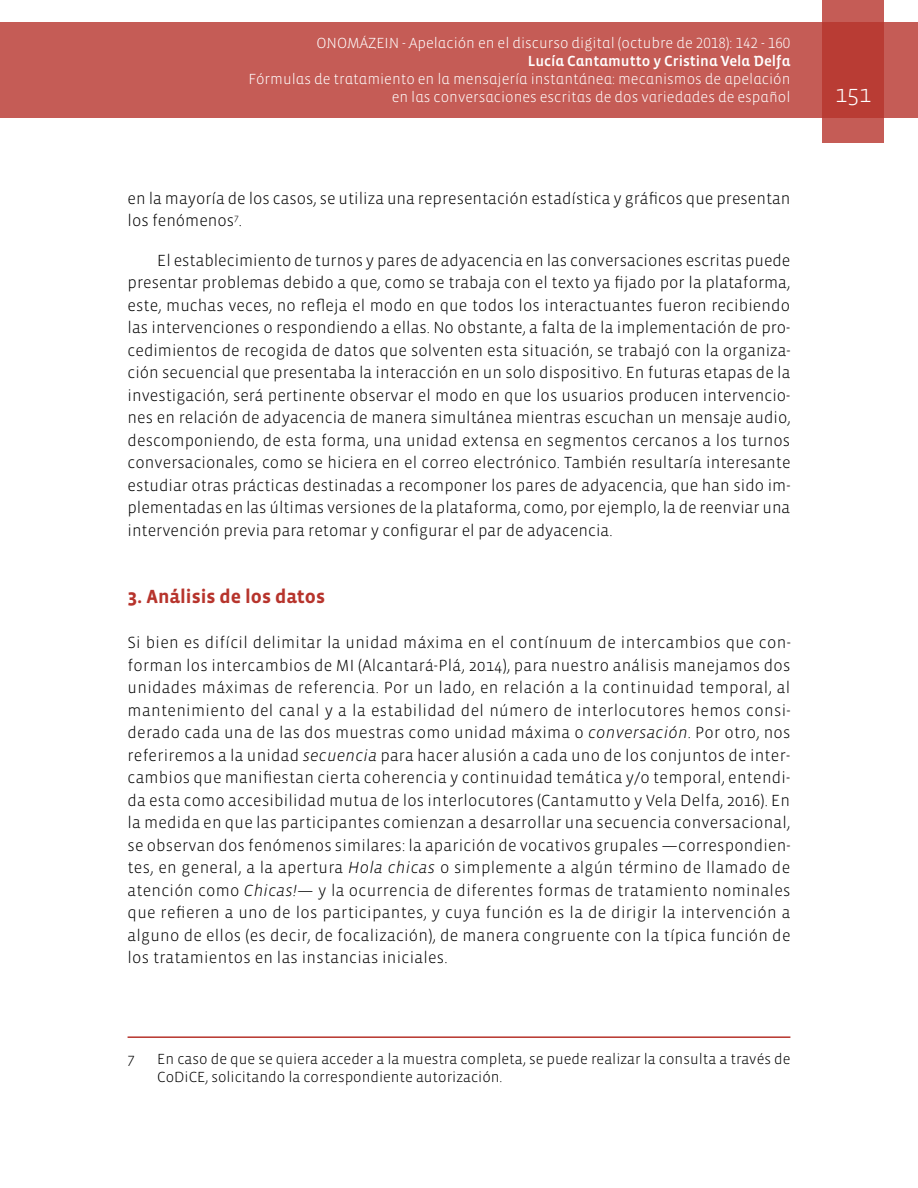
<style>
.page{position:relative;width:918px;height:1188px;background:#fff}
.page>*{position:absolute;margin:0;border:0;box-sizing:border-box;transform-origin:0 0}
.t1{font:300 24px "Vista Sans";color:#fff}
.t2{font:700 19.5px "Vista Sans";color:#b7342c}
.t3{font:300 16.5px/22.5px "Vista Sans";color:#000;text-align:justify}
.t4{font:300 15px/18px "Vista Sans Alt";color:#fff;text-align:right}
.t5{font:300 15px/18px "Vista Sans";color:#000}
.t6{font:15px "Vista Sans Alt Med";color:#fff}
.s1{font-style:italic}
</style>
<div class="page">
<div style="left:0;top:23px;width:918px;height:95px;background:#c55c56"></div>
<svg style="left:822px;top:0;width:62px;height:143px;background:#bc463f"></svg>
<hr style="left:128px;top:1036px;width:662px;height:2px;background:#b7342c">
<p class="t4" style="left:317px;top:35px;width:475px">ONOMÁZEIN - Apelación en el discurso digital (octubre de 2018): 142 - 160</p>
<p class="t6" style="left:528px;top:54px;width:264px">Lucía Cantamutto y Cristina Vela Delfa</p>
<p class="t4" style="left:249px;top:71px;width:543px">Fórmulas de tratamiento en la mensajería instantánea: mecanismos de apelación en las conversaciones escritas de dos variedades de español</p>
<p class="t3" style="left:128px;top:187px;width:664px">en la mayoría de los casos, se utiliza una representación estadística y gráficos que presentan los fenómenos<sup>7</sup>.</p>
<p class="t3" style="left:128px;top:249px;width:665px;text-indent:30px">El establecimiento de turnos y pares de adyacencia en las conversaciones escritas puede presentar problemas debido a que, como se trabaja con el texto ya fijado por la plataforma, este, muchas veces, no refleja el modo en que todos los interactuantes fueron recibiendo las intervenciones o respondiendo a ellas. No obstante, a falta de la implementación de pro&shy;cedimientos de recogida de datos que solventen esta situación, se trabajó con la organiza&shy;ción secuencial que presentaba la interacción en un solo dispositivo. En futuras etapas de la investigación, será pertinente observar el modo en que los usuarios producen intervencio&shy;nes en relación de adyacencia de manera simultánea mientras escuchan un mensaje audio, descomponiendo, de esta forma, una unidad extensa en segmentos cercanos a los turnos conversacionales, como se hiciera en el correo electrónico. También resultaría interesante estudiar otras prácticas destinadas a recomponer los pares de adyacencia, que han sido im&shy;plementadas en las últimas versiones de la plataforma, como, por ejemplo, la de reenviar una intervención previa para retomar y configurar el par de adyacencia.</p>
<p class="t2" style="left:128px;top:587px;width:199px">3. Análisis de los datos</p>
<p class="t3" style="left:128px;top:632px;width:665px">Si bien es difícil delimitar la unidad máxima en el contínuum de intercambios que con&shy;forman los intercambios de MI (Alcantará-Plá, 2014), para nuestro análisis manejamos dos unidades máximas de referencia. Por un lado, en relación a la continuidad temporal, al mantenimiento del canal y a la estabilidad del número de interlocutores hemos consi&shy;derado cada una de las dos muestras como unidad máxima o <span class="s1">conversación</span>. Por otro, nos referiremos a la unidad <span class="s1">secuencia</span> para hacer alusión a cada uno de los conjuntos de inter&shy;cambios que manifiestan cierta coherencia y continuidad temática y/o temporal, entendi&shy;da esta como accesibilidad mutua de los interlocutores (Cantamutto y Vela Delfa, 2016). En la medida en que las participantes comienzan a desarrollar una secuencia conversacional, se observan dos fenómenos similares: la aparición de vocativos grupales —correspondien&shy;tes, en general, a la apertura <span class="s1">Hola chicas</span> o simplemente a algún término de llamado de atención como <span class="s1">Chicas!</span>— y la ocurrencia de diferentes formas de tratamiento nominales que refieren a uno de los participantes, y cuya función es la de dirigir la intervención a alguno de ellos (es decir, de focalización), de manera congruente con la típica función de los tratamientos en las instancias iniciales.</p>
<p class="t5" style="left:128px;top:1050px;width:9px">7</p>
<p class="t5" style="left:157px;top:1050px;width:635px">En caso de que se quiera acceder a la muestra completa, se puede realizar la consulta a través de<br>CoDiCE, solicitando la correspondiente autorización.</p>
<h1 class="t1" style="left:835px;top:82px;width:37px">151</h1>
</div>
